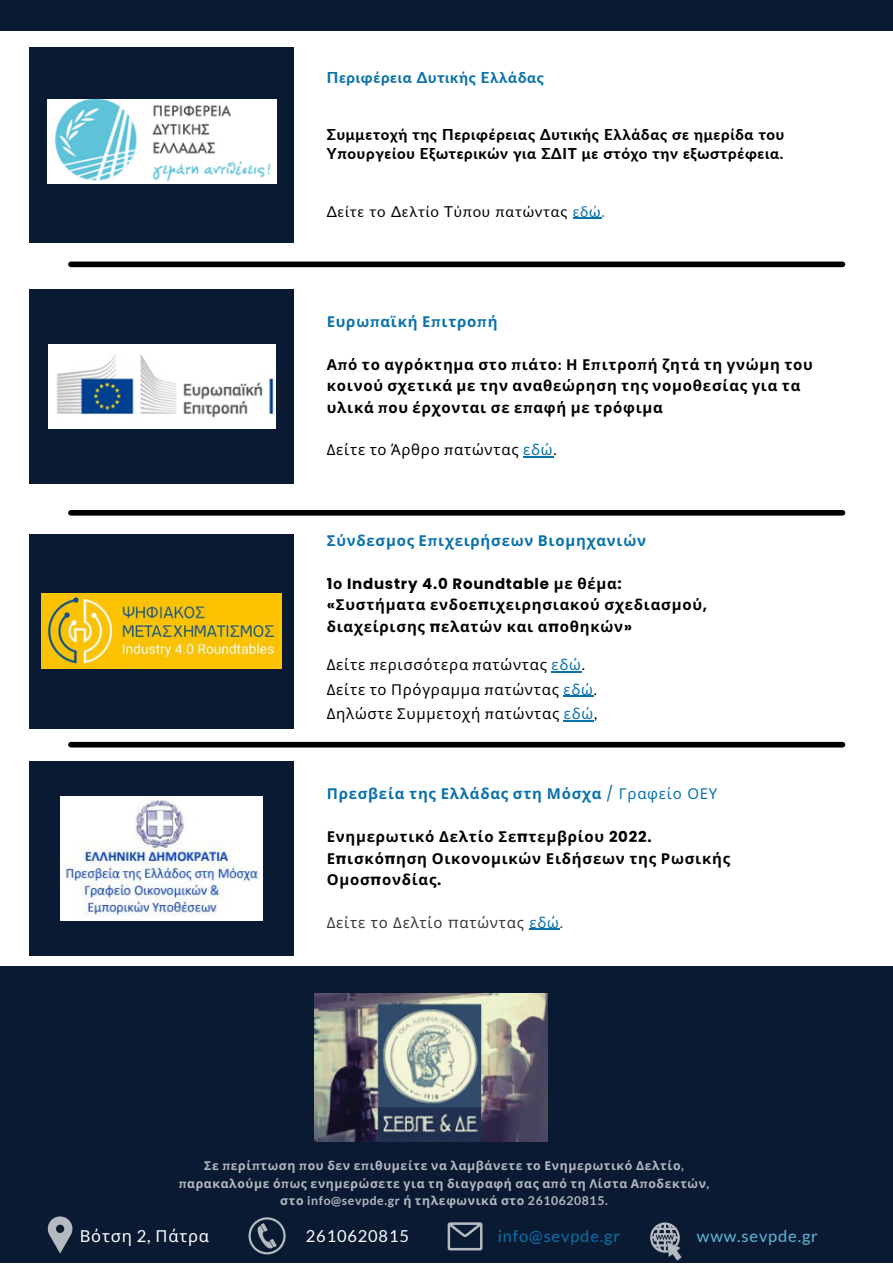
<style>
.page{position:relative;width:893px;height:1264px;background:#fff}
.page>*{position:absolute;margin:0;border:0;box-sizing:border-box;transform-origin:0 0}
.t1{font:16.5px "Lato";letter-spacing:.05em;color:#0a71a9}
.t2{font:16.5px "Lato";letter-spacing:.05em;color:#5eb9da}
.t3{font:16.5px "Noto Sans";letter-spacing:.05em;color:#fff}
.t4{font:16.5px "Lato";letter-spacing:.05em;color:#fff}
.t5{font:700 15px/21.3px "Noto Sans";letter-spacing:.05em;color:#000}
.t6{font:15px/24.8px "Noto Sans";letter-spacing:.05em;color:#000}
.t7{font:800 15px/19px "Lato";letter-spacing:.045em;color:#000}
.t8{font:700 15px "Noto Sans";letter-spacing:.05em;color:#0a71a9}
.t9{font:700 15px "Poppins";letter-spacing:.05em;color:#000}
.t10{font:15px "Lato";letter-spacing:.045em;color:#000}
.t11{font:15px "Noto Sans";letter-spacing:.05em;color:#393939}
.t12{font:800 15px "Lato";letter-spacing:.045em;color:#0a71a9}
.t13{font:700 12.3px/17.2px "Noto Sans";letter-spacing:.05em;color:#b5bac1;text-align:center}
.t14{font:700 12.3px "Lato";letter-spacing:.05em;color:#b5bac1}
.s1{color:#0a71a9}
.s2{font-family:"Lato"}
.s3{font-family:"Noto Sans"}
.s4{font-family:"Poppins"}
.s5{font-family:"Poppins";font-weight:400}
.s6{font-weight:400}
</style>
<div class="page">
<div style="left:0;top:966px;width:892px;height:296px;background:#0a1a32"></div>
<div style="left:29px;top:534px;width:265px;height:194px;background:#0a1a32"></div>
<svg style="left:248px;top:1217px;width:37px;height:37px"></svg>
<svg style="left:447px;top:1222px;width:35px;height:28px"></svg>
<svg style="left:650px;top:1222px;width:31px;height:38px"></svg>
<svg style="left:48px;top:1216px;width:24px;height:37px"></svg>
<div style="left:29px;top:48px;width:265px;height:194px;background:#0a1a32"></div>
<div style="left:30px;top:289px;width:264px;height:194px;background:#0a1a32"></div>
<div style="left:71px;top:261px;width:771px;height:6px;background:#000"></div>
<div style="left:71px;top:510px;width:771px;height:5px;background:#000"></div>
<div style="left:0;top:0;width:892px;height:30px;background:#0a1a32"></div>
<img style="left:315px;top:993px;width:232px;height:148px">
<div style="left:30px;top:761px;width:264px;height:194px;background:#0a1a32"></div>
<div style="left:71px;top:742px;width:771px;height:5px;background:#000"></div>
<img style="left:42px;top:593px;width:239px;height:75px">
<img style="left:48px;top:344px;width:227px;height:84px">
<img style="left:60px;top:796px;width:203px;height:124px">
<hr style="left:523px;top:456px;width:30px;height:1px;background:#0a71a9">
<hr style="left:551px;top:671px;width:30px;height:1px;background:#0a71a9">
<hr style="left:563px;top:695px;width:30px;height:2px;background:#0a71a9">
<hr style="left:563px;top:720px;width:31px;height:1px;background:#0a71a9">
<hr style="left:529px;top:928px;width:30px;height:1px;background:#0a71a9">
<svg style="left:573px;top:218px;width:28px;height:1px"></svg>
<img style="left:48px;top:99px;width:228px;height:85px">
<p class="t12" style="left:327px;top:68px;width:219px">Περιφέρεια Δυτικής Ελλάδας</p>
<p class="t7" style="left:327px;top:125px;width:459px">Συμμετοχή της Περιφέρειας Δυτικής Ελλάδας σε ημερίδα του<br>Υπουργείου Εξωτερικών για ΣΔΙΤ με στόχο την εξωστρέφεια.</p>
<p class="t10" style="left:327px;top:202px;width:279px">Δείτε το Δελτίο Τύπου πατώντας <span class="s1">εδώ.</span></p>
<p class="t8" style="left:327px;top:311px;width:172px">Ευρω<span class="s2">π</span>αϊκή Ε<span class="s2">π</span>ιτρο<span class="s2">π</span>ή</p>
<p class="t5" style="left:327px;top:353px;width:487px">Α<span class="s2">π</span>ό το αγρόκτημα στο <span class="s2">π</span>ιάτο<span class="s2">:</span> Η Ε<span class="s2">π</span>ιτρο<span class="s2">π</span>ή ζητά τη γνώμη του κοινού σχετικά με την αναθεώρηση της νομοθεσίας για τα υλικά <span class="s2">π</span>ου έρχονται σε ε<span class="s2">π</span>αφή με τρόφιμα</p>
<p class="t6" style="left:327px;top:437px;width:231px">Δείτε το Άρθρο <span class="s2">π</span>ατώντας <span class="s1">εδώ</span><span class="s2">.</span></p>
<p class="t8" style="left:327px;top:530px;width:321px">Σύνδεσμος Ε<span class="s2">π</span>ιχειρήσεων Βιομηχανιών</p>
<p class="t9" style="left:327px;top:573px;width:296px">1<span class="s3">ο</span> Industry 4.0 Roundtable <span class="s3">με θέμα</span>:</p>
<p class="t5" style="left:327px;top:594px;width:382px"><span class="s4">«</span>Συστήματα ενδοε<span class="s4">π</span>ιχειρησιακού σχεδιασμού<span class="s4">, </span>διαχείρισης <span class="s4">π</span>ελατών και α<span class="s4">π</span>οθηκών<span class="s4">»</span></p>
<p class="t6" style="left:327px;top:651px;width:272px">Δείτε <span class="s2">π</span>ερισσότερα <span class="s2">π</span>ατώντας <span class="s1">εδώ</span><span class="s2">.<br></span>Δείτε το Πρόγραμμα <span class="s2">π</span>ατώντας <span class="s1">εδώ</span><span class="s2">.<br></span>Δηλώστε Συμμετοχή <span class="s2">π</span>ατώντας <span class="s1">εδώ</span><span class="s2">,</span></p>
<p class="t8" style="left:327px;top:783px;width:392px">Πρεσβεία της Ελλάδας στη Μόσχα <span class="s5">/</span> <span class="s6">Γραφείο ΟΕΥ</span></p>
<p class="t5" style="left:327px;top:825px;width:405px">Ενημερωτικό Δελτίο Σε<span class="s4">π</span>τεμβρίου <span class="s4">2022.<br></span>Ε<span class="s4">π</span>ισκό<span class="s4">π</span>ηση Οικονομικών Ειδήσεων της Ρωσικής<br>Ομοσ<span class="s4">π</span>ονδίας<span class="s4">.</span></p>
<p class="t11" style="left:327px;top:911px;width:237px">Δείτε το Δελτίο <span class="s4">π</span>ατώντας <span class="s1">εδώ</span><span class="s4">.</span></p>
<p class="t13" style="left:179px;top:1156px;width:532px">Σε <span class="s2">π</span>ερί<span class="s2">π</span>τωση <span class="s2">π</span>ου δεν ε<span class="s2">π</span>ιθυμείτε να λαμβάνετε το Ενημερωτικό Δελτίο<span class="s2">, π</span>αρακαλούμε ό<span class="s2">π</span>ως ενημερώσετε για τη διαγραφή σας α<span class="s2">π</span>ό τη Λίστα Α<span class="s2">π</span>οδεκτών<span class="s2">,</span></p>
<p class="t14" style="left:280px;top:1192px;width:329px"><span class="s3">στο</span> info@sevpde.gr <span class="s3">ή τηλεφωνικά στο</span> 2610620815.</p>
<p class="t3" style="left:80px;top:1224px;width:131px">Βότση <span class="s2">2,</span> Πάτρα</p>
<p class="t4" style="left:306px;top:1225px;width:104px">2610620815</p>
<p class="t1" style="left:498px;top:1225px;width:124px">info@sevpde.gr</p>
<p class="t2" style="left:697px;top:1225px;width:122px">www.sevpde.gr</p>
</div>
